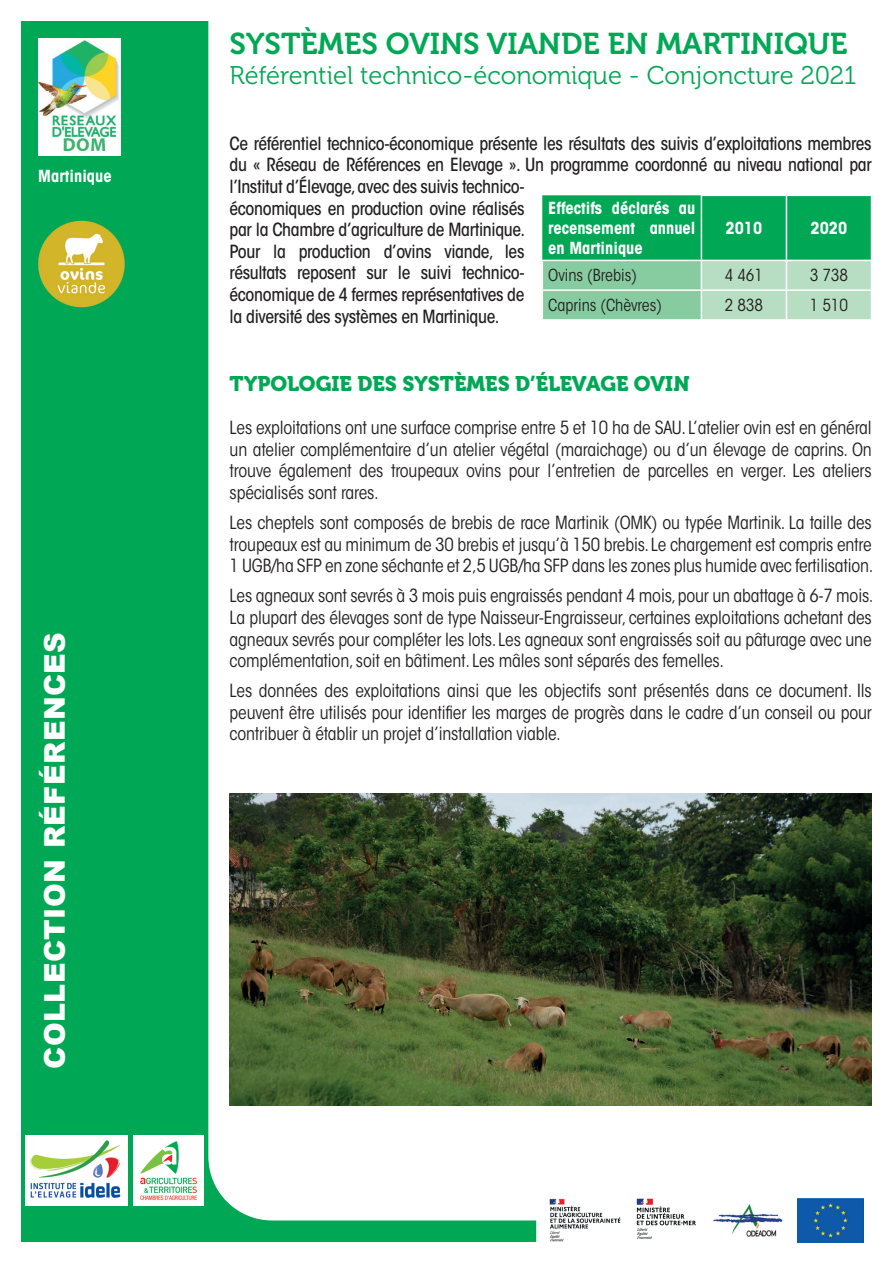
<style>
.page{position:relative;width:893px;height:1263px;background:#fff}
.page>*{position:absolute;margin:0;border:0;box-sizing:border-box;transform-origin:0 0}
.t1{font:30px "Museo 700";color:#00a855}
.t2{font:900 28.5px "Arial";letter-spacing:.015em;color:#fff}
.t3{font:25.5px "Museo 300";color:#00a855}
.t4{font:21px "Museo 900";color:#00a855}
.t5{font:condensed 18px/21.6px "ITC Avant Garde Std";letter-spacing:-.01em;color:#231f20;text-align:justify}
.t6{font:500 condensed 18px/21.6px "ITC Avant Garde Std";letter-spacing:-.02em;color:#231f20}
.t7{font:700 condensed 16.5px/19.8px "ITC Avant Garde Std";color:#fff;text-align:justify}
.t8{font:condensed 16.5px "ITC Avant Garde Std";color:#231f20}
</style>
<div class="page">
<div style="left:21px;top:21px;width:638px;height:1221px;background:#00a855"></div>
<div style="left:208px;top:21px;width:664px;height:1199px;background:#fff"></div>
<div style="left:133px;top:1135px;width:70px;height:70px;background:#fff"></div>
<img style="left:140px;top:1141px;width:57px;height:60px">
<img style="left:26px;top:1135px;width:101px;height:70px">
<img style="left:230px;top:794px;width:642px;height:311px">
<img style="left:38px;top:221px;width:87px;height:86px;border-radius:43px">
<img style="left:38px;top:38px;width:82px;height:117px">
<div style="left:536px;top:1190px;width:347px;height:70px;background:#fff"></div>
<img style="left:713px;top:1204px;width:70px;height:33px">
<img style="left:797px;top:1199px;width:66px;height:43px">
<img style="left:549px;top:1198px;width:72px;height:44px">
<img style="left:636px;top:1198px;width:60px;height:41px">
<hr style="left:541px;top:260px;width:160px;height:1px;background:#fff">
<hr style="left:541px;top:261px;width:2px;height:28px;background:#fff">
<hr style="left:541px;top:289px;width:160px;height:2px;background:#fff">
<hr style="left:541px;top:291px;width:2px;height:28px;background:#fff">
<svg style="left:542px;top:195px;width:330px;height:124px"></svg>
<hr style="left:541px;top:319px;width:160px;height:2px;background:#fff">
<hr style="left:701px;top:319px;width:85px;height:2px;background:#fff">
<hr style="left:786px;top:319px;width:86px;height:2px;background:#fff">
<p class="t7" style="left:38px;top:166px;width:75px">Martinique</p>
<h2 class="t2" style="left:34px;top:1069px;width:438px;rotate:-90deg">COLLECTION RÉFÉRENCES</h2>
<h1 class="t1" style="left:230px;top:26px;width:619px">SYSTÈMES OVINS VIANDE EN MARTINIQUE</h1>
<h3 class="t3" style="left:230px;top:62px;width:628px">Référentiel technico-économique - Conjoncture 2021</h3>
<p class="t6" style="left:230px;top:132px;width:644px">Ce référentiel technico-économique présente les résultats des suivis d’exploitations membres du « Réseau de Références en Elevage ». Un programme coordonné au niveau national par l’Institut d’Élevage, avec des suivis technico-<br>économiques en production ovine réalisés<br>par la Chambre d’agriculture de Martinique.<br>Pour la production d’ovins viande, les<br>résultats reposent sur le suivi technico-<br>économique de 4 fermes représentatives de<br>la diversité des systèmes en Martinique.</p>
<p class="t7" style="left:548px;top:198px;width:149px">Effectifs déclarés au recensement annuel en Martinique</p>
<p class="t7" style="left:726px;top:218px;width:38px">2010</p>
<p class="t7" style="left:811px;top:218px;width:38px">2020</p>
<p class="t8" style="left:548px;top:265px;width:90px">Ovins (Brebis)</p>
<p class="t8" style="left:725px;top:265px;width:40px">4 461</p>
<p class="t8" style="left:810px;top:265px;width:40px">3 738</p>
<p class="t8" style="left:548px;top:295px;width:115px">Caprins (Chèvres)</p>
<p class="t8" style="left:725px;top:295px;width:40px">2 838</p>
<p class="t8" style="left:810px;top:295px;width:40px">1 510</p>
<p class="t4" style="left:230px;top:372px;width:462px">TYPOLOGIE DES SYSTÈMES D’ÉLEVAGE OVIN</p>
<p class="t5" style="left:230px;top:417px;width:644px">Les exploitations ont une surface comprise entre 5 et 10 ha de SAU. L’atelier ovin est en général un atelier complémentaire d’un atelier végétal (maraichage) ou d’un élevage de caprins. On trouve également des troupeaux ovins pour l’entretien de parcelles en verger. Les ateliers spécialisés sont rares.</p>
<p class="t5" style="left:230px;top:512px;width:645px">Les cheptels sont composés de brebis de race Martinik (OMK) ou typée Martinik. La taille des troupeaux est au minimum de 30 brebis et jusqu’à 150 brebis. Le chargement est compris entre 1 UGB/ha SFP en zone séchante et 2,5 UGB/ha SFP dans les zones plus humide avec fertilisation.</p>
<p class="t5" style="left:230px;top:585px;width:645px">Les agneaux sont sevrés à 3 mois puis engraissés pendant 4 mois, pour un abattage à 6-7 mois.<br>La plupart des élevages sont de type Naisseur-Engraisseur, certaines exploitations achetant des agneaux sevrés pour compléter les lots. Les agneaux sont engraissés soit au pâturage avec une complémentation, soit en bâtiment. Les mâles sont séparés des femelles.</p>
<p class="t5" style="left:230px;top:680px;width:644px">Les données des exploitations ainsi que les objectifs sont présentés dans ce document. Ils peuvent être utilisés pour identifier les marges de progrès dans le cadre d’un conseil ou pour contribuer à établir un projet d’installation viable.</p>
</div>
